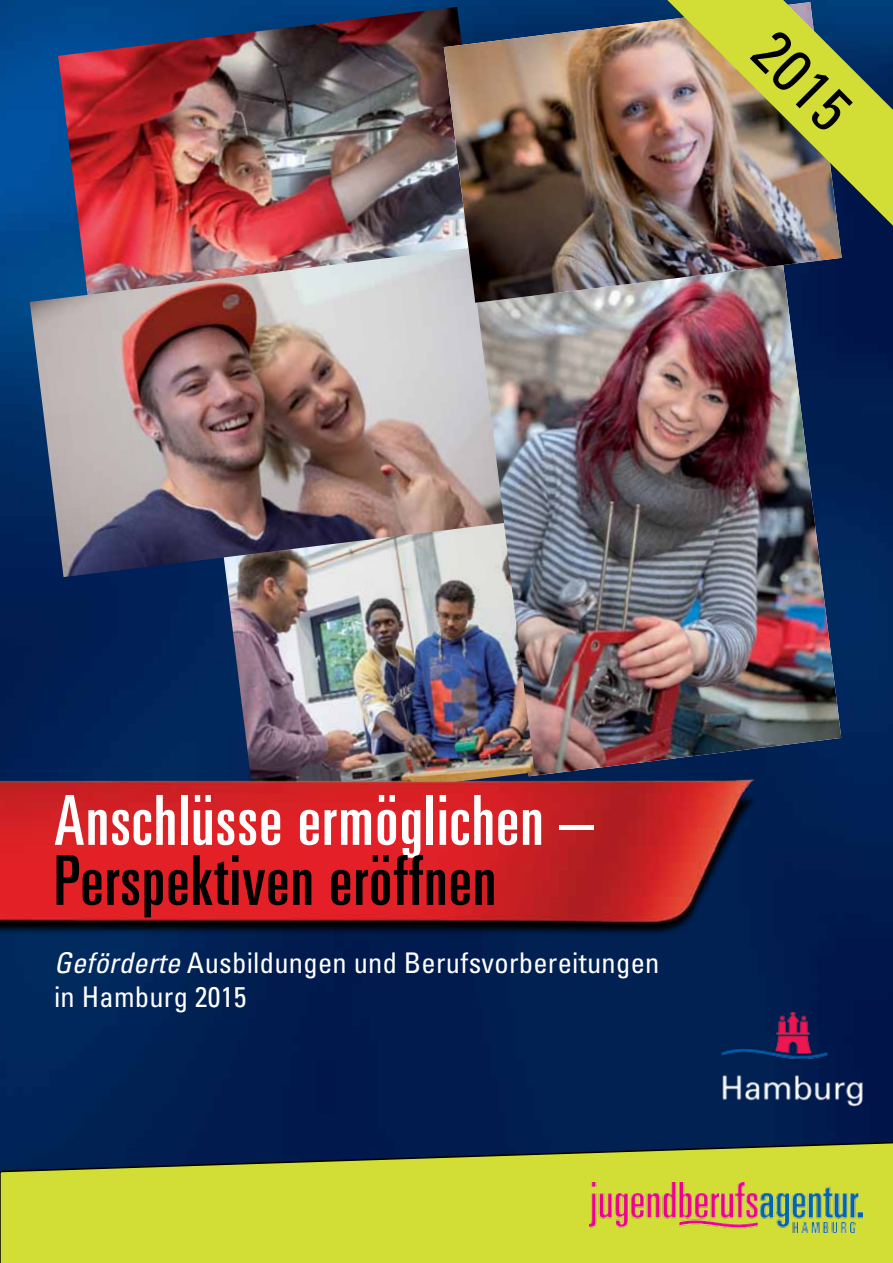
<style>
.page{position:relative;width:893px;height:1263px;background:#fff}
.page>*{position:absolute;margin:0;border:0;box-sizing:border-box;transform-origin:0 0}
.t1{font:ultra-condensed 69px "Univers";letter-spacing:.02em;color:#fff}
.t2{font:ultra-condensed 69px "Univers";letter-spacing:.02em;color:#000}
.t3{font:condensed 60px "Univers";color:#000}
.t4{font:condensed 28.5px/34.2px "Univers";letter-spacing:.01em;color:#fff}
.s1{font-style:italic}
</style>
<div class="page">
<img style="left:0;top:0;width:893px;height:1140px">
<img style="left:504px;top:303px;width:337px;height:473px">
<img style="left:223px;top:520px;width:311px;height:258px">
<img style="left:58px;top:7px;width:386px;height:241px">
<img style="left:30px;top:248px;width:474px;height:329px">
<img style="left:444px;top:2px;width:398px;height:301px">
<img style="left:0;top:778px;width:759px;height:174px">
<svg style="left:0;top:1140px;width:893px;height:123px"></svg>
<img style="left:589px;top:1183px;width:273px;height:49px">
<img style="left:720px;top:1012px;width:144px;height:94px">
<img style="left:667px;top:0;width:226px;height:226px">
<h2 class="t3" style="left:790px;top:15px;width:112px;rotate:45deg">2015</h2>
<h1 class="t1" style="left:54px;top:781px;width:541px">Anschlüsse ermöglichen –</h1>
<h1 class="t2" style="left:54px;top:841px;width:444px">Perspektiven eröffnen</h1>
<p class="t4" style="left:54px;top:945px;width:607px"><span class="s1">Geförderte</span> Ausbildungen und Berufsvorbereitungen in Hamburg 2015</p>
</div>
